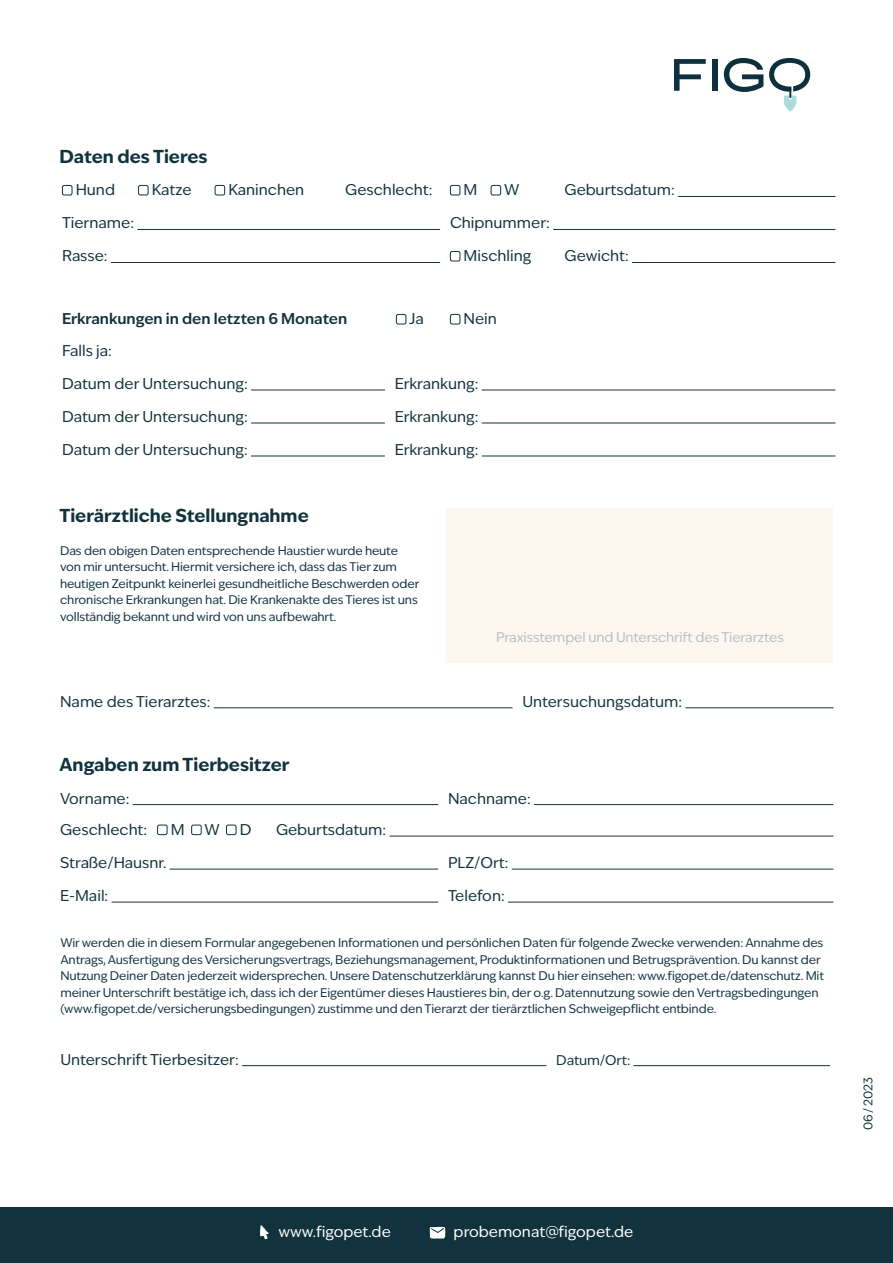
<style>
.page{position:relative;width:893px;height:1263px;background:#fff}
.page>*{position:absolute;margin:0;border:0;box-sizing:border-box;transform-origin:0 0}
.t1{font:700 18px "Ivy Epic";color:#12333d}
.t2{font:15px "Ivy Epic";color:#12333d}
.t3{font:15px "Ivy Epic";color:#fff}
.t4{font:600 15px "Ivy Epic";color:#12333d}
.t5{font:13.5px "Ivy Epic";letter-spacing:-.01em;color:#b9bec4}
.t6{font:13.5px "Ivy Epic";letter-spacing:-.015em;color:#12333d}
.t7{font:12px/16.5px "Ivy Epic";letter-spacing:-.01em;color:#12333d}
</style>
<div class="page">
<div style="left:712px;top:59px;width:5px;height:32px;background:#0d303c"></div>
<svg style="left:674px;top:59px;width:32px;height:32px"></svg>
<svg style="left:769px;top:58px;width:41px;height:54px"></svg>
<svg style="left:724px;top:58px;width:39px;height:34px"></svg>
<hr style="left:133px;top:804px;width:305px;height:1px;background:#12333d">
<hr style="left:534px;top:804px;width:299px;height:1px;background:#12333d">
<hr style="left:390px;top:836px;width:443px;height:1px;background:#12333d">
<hr style="left:170px;top:869px;width:268px;height:1px;background:#12333d">
<hr style="left:512px;top:869px;width:321px;height:1px;background:#12333d">
<hr style="left:112px;top:902px;width:326px;height:1px;background:#12333d">
<hr style="left:508px;top:902px;width:325px;height:1px;background:#12333d">
<div style="left:157px;top:825px;width:10px;height:10px;border:1px solid #12333d;border-radius:2px"></div>
<div style="left:191px;top:825px;width:11px;height:10px;border:1px solid #12333d;border-radius:2px"></div>
<div style="left:226px;top:825px;width:10px;height:10px;border:1px solid #12333d;border-radius:2px"></div>
<hr style="left:242px;top:1065px;width:304px;height:1px;background:#12333d">
<hr style="left:633px;top:1065px;width:197px;height:1px;background:#12333d">
<div style="left:446px;top:508px;width:387px;height:154px;background:#fef7f0"></div>
<hr style="left:214px;top:707px;width:298px;height:1px;background:#12333d">
<hr style="left:685px;top:707px;width:148px;height:1px;background:#12333d">
<hr style="left:678px;top:196px;width:157px;height:1px;background:#12333d">
<hr style="left:137px;top:229px;width:303px;height:1px;background:#12333d">
<hr style="left:553px;top:229px;width:282px;height:1px;background:#12333d">
<hr style="left:111px;top:262px;width:329px;height:1px;background:#12333d">
<hr style="left:632px;top:262px;width:203px;height:1px;background:#12333d">
<hr style="left:251px;top:390px;width:134px;height:1px;background:#12333d">
<hr style="left:482px;top:390px;width:353px;height:1px;background:#12333d">
<hr style="left:251px;top:423px;width:134px;height:1px;background:#12333d">
<hr style="left:482px;top:423px;width:353px;height:1px;background:#12333d">
<hr style="left:251px;top:456px;width:134px;height:1px;background:#12333d">
<hr style="left:482px;top:456px;width:353px;height:1px;background:#12333d">
<div style="left:62px;top:185px;width:10px;height:10px;border:1px solid #12333d;border-radius:2px"></div>
<div style="left:138px;top:185px;width:10px;height:10px;border:1px solid #12333d;border-radius:2px"></div>
<div style="left:215px;top:185px;width:10px;height:10px;border:1px solid #12333d;border-radius:2px"></div>
<div style="left:450px;top:185px;width:10px;height:10px;border:1px solid #12333d;border-radius:2px"></div>
<div style="left:491px;top:185px;width:10px;height:10px;border:1px solid #12333d;border-radius:2px"></div>
<div style="left:450px;top:251px;width:10px;height:10px;border:1px solid #12333d;border-radius:2px"></div>
<div style="left:396px;top:314px;width:10px;height:10px;border:1px solid #12333d;border-radius:2px"></div>
<div style="left:450px;top:314px;width:10px;height:10px;border:1px solid #12333d;border-radius:2px"></div>
<div style="left:0;top:1208px;width:893px;height:55px;background:#12333d"></div>
<svg style="left:260px;top:1225px;width:9px;height:15px"></svg>
<svg style="left:430px;top:1227px;width:15px;height:11px"></svg>
<h1 class="t1" style="left:60px;top:144px;width:150px">Daten des Tieres</h1>
<p class="t2" style="left:76px;top:180px;width:41px">Hund</p>
<p class="t2" style="left:152px;top:180px;width:41px">Katze</p>
<p class="t2" style="left:228px;top:180px;width:77px">Kaninchen</p>
<p class="t2" style="left:345px;top:180px;width:89px">Geschlecht:</p>
<p class="t2" style="left:464px;top:180px;width:15px">M</p>
<p class="t2" style="left:504px;top:180px;width:17px">W</p>
<p class="t2" style="left:565px;top:180px;width:112px">Geburtsdatum:</p>
<p class="t2" style="left:62px;top:213px;width:74px">Tiername:</p>
<p class="t2" style="left:450px;top:213px;width:101px">Chipnummer:</p>
<p class="t2" style="left:62px;top:246px;width:47px">Rasse:</p>
<p class="t2" style="left:464px;top:246px;width:69px">Mischling</p>
<p class="t2" style="left:565px;top:246px;width:66px">Gewicht:</p>
<p class="t4" style="left:62px;top:309px;width:287px">Erkrankungen in den letzten 6 Monaten</p>
<p class="t2" style="left:409px;top:309px;width:16px">Ja</p>
<p class="t2" style="left:464px;top:309px;width:35px">Nein</p>
<p class="t2" style="left:62px;top:341px;width:51px">Falls ja:</p>
<p class="t2" style="left:62px;top:374px;width:187px">Datum der Untersuchung:</p>
<p class="t2" style="left:395px;top:374px;width:85px">Erkrankung:</p>
<p class="t2" style="left:62px;top:407px;width:187px">Datum der Untersuchung:</p>
<p class="t2" style="left:395px;top:407px;width:85px">Erkrankung:</p>
<p class="t2" style="left:62px;top:440px;width:187px">Datum der Untersuchung:</p>
<p class="t2" style="left:395px;top:440px;width:85px">Erkrankung:</p>
<h1 class="t1" style="left:60px;top:503px;width:251px">Tierärztliche Stellungnahme</h1>
<p class="t7" style="left:60px;top:542px;width:361px">Das den obigen Daten entsprechende Haustier wurde heute von mir untersucht. Hiermit versichere ich, dass das Tier zum heutigen Zeitpunkt keinerlei gesundheitliche Beschwerden oder chronische Erkrankungen hat. Die Krankenakte des Tieres ist uns vollständig bekannt und wird von uns aufbewahrt.</p>
<p class="t5" style="left:496px;top:628px;width:289px">Praxisstempel und Unterschrift des Tierarztes</p>
<p class="t2" style="left:60px;top:691px;width:152px">Name des Tierarztes:</p>
<p class="t2" style="left:522px;top:691px;width:161px">Untersuchungsdatum:</p>
<h1 class="t1" style="left:60px;top:752px;width:232px">Angaben zum Tierbesitzer</h1>
<p class="t2" style="left:60px;top:788px;width:71px">Vorname:</p>
<p class="t2" style="left:448px;top:788px;width:84px">Nachname:</p>
<p class="t2" style="left:60px;top:820px;width:89px">Geschlecht:</p>
<p class="t2" style="left:171px;top:820px;width:15px">M</p>
<p class="t2" style="left:205px;top:820px;width:17px">W</p>
<p class="t2" style="left:240px;top:820px;width:13px">D</p>
<p class="t2" style="left:276px;top:820px;width:112px">Geburtsdatum:</p>
<p class="t2" style="left:60px;top:853px;width:108px">Straße/Hausnr.</p>
<p class="t2" style="left:448px;top:853px;width:62px">PLZ/Ort:</p>
<p class="t2" style="left:60px;top:886px;width:50px">E-Mail:</p>
<p class="t2" style="left:448px;top:886px;width:58px">Telefon:</p>
<p class="t7" style="left:60px;top:935px;width:765px">Wir werden die in diesem Formular angegebenen Informationen und persönlichen Daten für folgende Zwecke verwenden: Annahme des Antrags, Ausfertigung des Versicherungsvertrags, Beziehungsmanagement, Produktinformationen und Betrugsprävention. Du kannst der Nutzung Deiner Daten jederzeit widersprechen. Unsere Datenschutzerklärung kannst Du hier einsehen: www.figopet.de/datenschutz. Mit meiner Unterschrift bestätige ich, dass ich der Eigentümer dieses Haustieres bin, der o.g. Datennutzung sowie den Vertragsbedingungen (www.figopet.de/versicherungsbedingungen) zustimme und den Tierarzt der tierärztlichen Schweigepflicht entbinde.</p>
<p class="t2" style="left:60px;top:1049px;width:180px">Unterschrift Tierbesitzer:</p>
<p class="t6" style="left:556px;top:1051px;width:75px">Datum/Ort:</p>
<p class="t3" style="left:278px;top:1222px;width:114px">www.figopet.de</p>
<p class="t3" style="left:454px;top:1222px;width:181px">probemonat@figopet.de</p>
<p class="t7" style="left:860px;top:1130px;width:54px;rotate:-90deg">06 / 2023</p>
</div>
